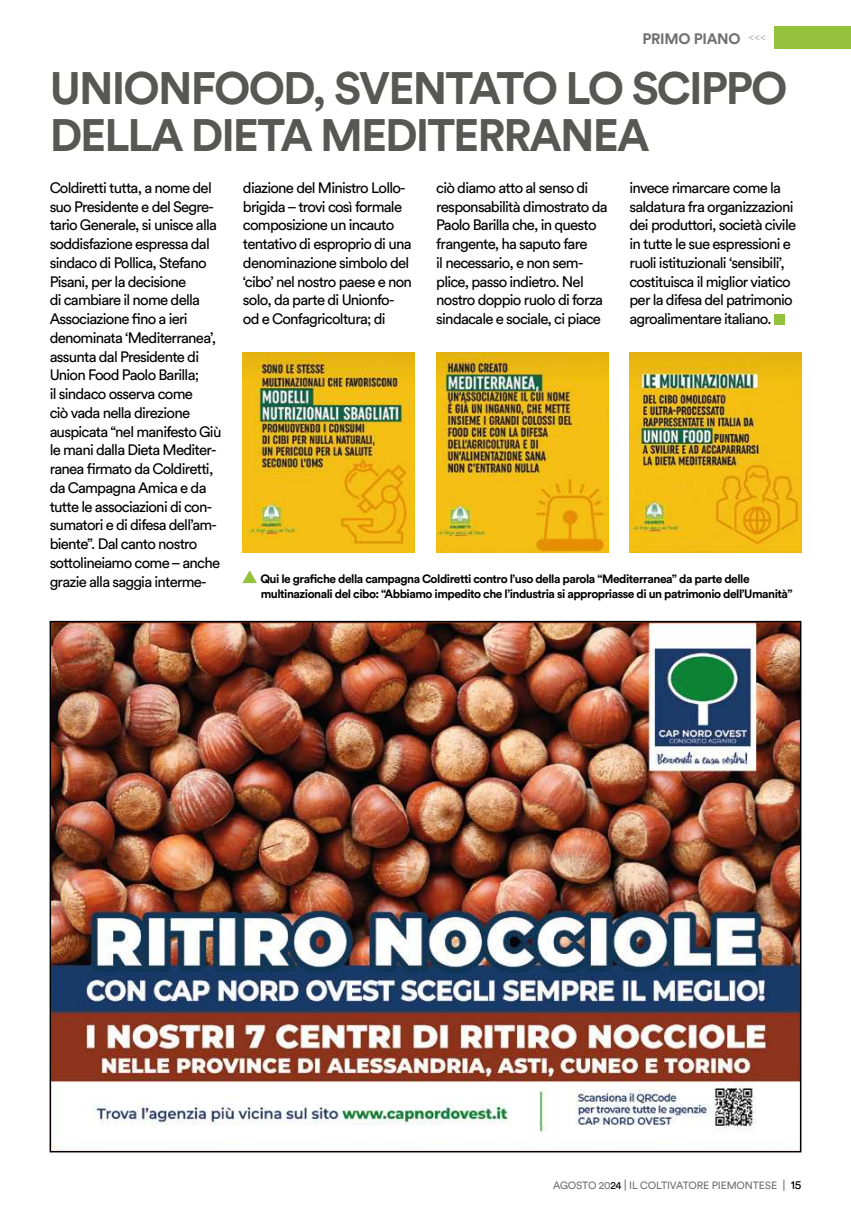
<style>
.page{position:relative;width:851px;height:1212px;background:#fff}
.page>*{position:absolute;margin:0;border:0;box-sizing:border-box;transform-origin:0 0}
.t1{font:700 45px/46.5px "Circular Std";letter-spacing:-.045em;color:#575756}
.t2{font:15px/18.8px "Circular Std";letter-spacing:-.05em;color:#000}
.t3{font:700 15px "Circular Std";letter-spacing:-.02em;color:#706f6f}
.t4{font:700 12px/15px "Circular Std";letter-spacing:-.04em;color:#000}
.t5{font:10.5px "Circular Std";letter-spacing:-.01em;color:#706f6f}
.s1{color:#000}
.s2{font-size:12px}
.s3{font-size:12px;color:#000}
</style>
<div class="page">
<div style="left:774px;top:26px;width:76px;height:23px;background:#94c23d"></div>
<svg style="left:748px;top:35px;width:17px;height:5px"></svg>
<img style="left:53px;top:624px;width:745px;height:525px">
<div style="left:774px;top:315px;width:10px;height:10px;background:#94c23d"></div>
<img style="left:243px;top:353px;width:172px;height:200px">
<img style="left:436px;top:353px;width:172px;height:200px">
<img style="left:629px;top:353px;width:172px;height:200px">
<svg style="left:242px;top:570px;width:15px;height:14px"></svg>
<p class="t3" style="left:642px;top:30px;width:100px">PRIMO PIANO</p>
<h1 class="t1" style="left:50px;top:66px;width:739px">UNIONFOOD, SVENTATO LO SCIPPO<br>DELLA DIETA MEDITERRANEA</h1>
<p class="t2" style="left:50px;top:178px;width:173px">Coldiretti tutta, a nome del suo Presidente e del Segre&shy;tario Generale, si unisce alla soddisfazione espressa dal sindaco di Pollica, Stefano<br>Pisani, per la decisione<br>di cambiare il nome della<br>Associazione 昀椀no a ieri denominata ‘Mediterranea’, assunta dal Presidente di<br>Union Food Paolo Barilla;<br>il sindaco osserva come<br>ciò vada nella direzione auspicata “nel manifesto Giù le mani dalla Dieta Mediter&shy;ranea 昀椀rmato da Coldiretti, da Campagna Amica e da tutte le associazioni di con&shy;sumatori e di difesa dell’am&shy;biente”. Dal canto nostro sottolineiamo come – anche grazie alla saggia interme-</p>
<p class="t2" style="left:243px;top:178px;width:171px">diazione del Ministro Lollo&shy;brigida – trovi così formale composizione un incauto tentativo di esproprio di una denominazione simbolo del ‘cibo’ nel nostro paese e non solo, da parte di Unionfo&shy;od e Confagricoltura; di</p>
<p class="t2" style="left:436px;top:178px;width:173px">ciò diamo atto al senso di responsabilità dimostrato da<br>Paolo Barilla che, in questo frangente, ha saputo fare<br>il necessario, e non sem&shy;plice, passo indietro. Nel nostro doppio ruolo di forza sindacale e sociale, ci piace</p>
<p class="t2" style="left:629px;top:178px;width:168px">invece rimarcare come la saldatura fra organizzazioni dei produttori, società civile in tutte le sue espressioni e ruoli istituzionali ‘sensibili’, costituisca il miglior viatico per la difesa del patrimonio agroalimentare italiano.</p>
<p class="t4" style="left:260px;top:571px;width:533px">Qui le gra昀椀che della campagna Coldiretti contro l’uso della parola “Mediterranea” da parte delle multinazionali del cibo: “Abbiamo impedito che l’industria si appropriasse di un patrimonio dell’Umanità”</p>
<p class="t5" style="left:553px;top:1180px;width:250px">AGOSTO 20<span class="s1">24</span> <span class="s2">|</span> IL COLTIVATORE PIEMONTESE <span class="s2">|</span> <span class="s3">15</span></p>
</div>
